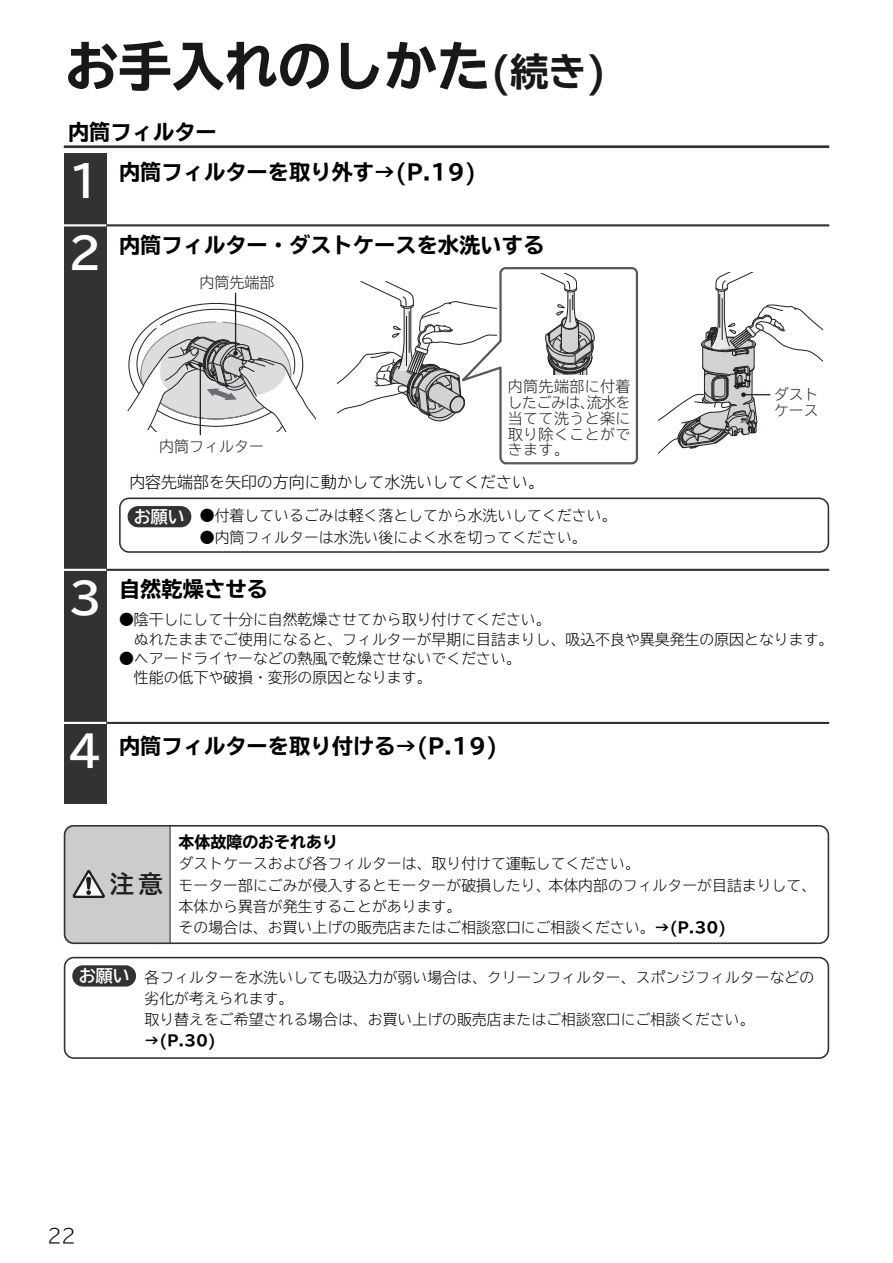
<style>
.page{position:relative;width:893px;height:1263px;background:#fff}
.page>*{position:absolute;margin:0;border:0;box-sizing:border-box;transform-origin:0 0}
.t1{font:700 expanded 53.1px "TBUD Go Std";color:#181818}
.t2{font:24.3px "TBUD Go Std Bold 90 pv RKSJ H";color:#231f20}
.t3{font:700 expanded 21.3px/40.3px "TBUD Go Std";color:#000}
.t4{font:300 19.2px "TBUD Go Std Super";color:#000}
.t5{font:700 16.95px "TBUD Go Std";color:#fff}
.t6{font:300 15.9px "TBUD Go Std Super";color:#000}
.t7{font:700 expanded 15.9px "TBUD Go Std";color:#000}
.t8{font:15px/15.8px "TBUD Go Std Super Light 90 pv RKSJ H";letter-spacing:.025em;color:#231f20}
.t9{font:15px "TBUD Go Std Super Light 90 pv RKSJ H";color:#231f20}
.t10{font:300 14.85px/21.3px "TBUD Go Std Super";color:#000}
.t11{font:700 expanded 14.85px "TBUD Go Std";color:#000}
.s1{font-size:38.25px}
.s2{font-stretch:normal;font-size:42.45px;color:#fff}
.s3{font-family:"TBUD Go Std";font-weight:700;font-stretch:expanded}
</style>
<div class="page">
<svg style="left:64px;top:957px;width:765px;height:102px"></svg>
<div style="left:72px;top:965px;width:64px;height:21px;background:#323232;border-radius:11px"></div>
<svg style="left:64px;top:825px;width:765px;height:119px"></svg>
<svg style="left:73px;top:870px;width:32px;height:28px"></svg>
<hr style="left:170px;top:825px;width:1px;height:119px;background:#323232">
<hr style="left:64px;top:145px;width:765px;height:3px;background:#323232">
<div style="left:64px;top:153px;width:42px;height:651px;background:#323232"></div>
<hr style="left:200px;top:365px;width:1px;height:70px;background:#231f20">
<hr style="left:235px;top:293px;width:1px;height:60px;background:#231f20">
<svg style="left:127px;top:309px;width:188px;height:122px"></svg>
<svg style="left:659px;top:273px;width:164px;height:181px"></svg>
<svg style="left:338px;top:267px;width:301px;height:197px"></svg>
<hr style="left:106px;top:224px;width:723px;height:2px;background:#323232">
<hr style="left:64px;top:224px;width:42px;height:2px;background:#fff">
<svg style="left:119px;top:497px;width:710px;height:56px"></svg>
<div style="left:128px;top:506px;width:63px;height:21px;background:#323232;border-radius:11px"></div>
<hr style="left:106px;top:569px;width:723px;height:2px;background:#323232">
<hr style="left:64px;top:569px;width:42px;height:2px;background:#fff">
<hr style="left:106px;top:722px;width:723px;height:2px;background:#323232">
<hr style="left:64px;top:722px;width:42px;height:2px;background:#fff">
<h1 class="t1" style="left:65px;top:37px;width:543px">お手入れのしかた<span class="s1">(続き)</span></h1>
<h3 class="t3" style="left:68px;top:112px;width:410px">内筒フィルター<br><span class="s2">1</span> 内筒フィルターを取り外す→(P.19)</h3>
<h3 class="t3" style="left:68px;top:225px;width:477px"><span class="s2">2</span> 内筒フィルター・ダストケースを水洗いする</h3>
<p class="t8" style="left:199px;top:274px;width:76px">内筒先端部</p>
<p class="t9" style="left:159px;top:434px;width:107px">内筒フィルター</p>
<p class="t8" style="left:508px;top:378px;width:124px;text-align:justify">内筒先端部に付着したごみは､流水を当てて洗うと楽に取り除くことができます。</p>
<p class="t6" style="left:129px;top:469px;width:416px">内容先端部を矢印の方向に動かして水洗いしてください。</p>
<p class="t5" style="left:134px;top:503px;width:53px">お願い</p>
<p class="t10" style="left:200px;top:505px;width:418px">●付着しているごみは軽く落としてから水洗いしてください。</p>
<p class="t10" style="left:200px;top:526px;width:388px">●内筒フィルターは水洗い後によく水を切ってください。</p>
<p class="t8" style="left:774px;top:385px;width:46px;line-height:16.5px">ダストケース</p>
<h3 class="t3" style="left:68px;top:569px;width:201px"><span class="s2">3</span> 自然乾燥させる</h3>
<p class="t10" style="left:134px;top:610px;width:701px;line-height:19.2px;text-indent:-15px">●陰干しにして十分に自然乾燥させてから取り付けてください。<br>ぬれたままでご使用になると、フィルターが早期に目詰まりし、吸込不良や異臭発生の原因となります。</p>
<p class="t10" style="left:134px;top:648px;width:388px;line-height:19.2px;text-indent:-15px">●ヘアードライヤーなどの熱風で乾燥させないでください。性能の低下や破損・変形の原因となります。</p>
<h3 class="t3" style="left:68px;top:727px;width:430px"><span class="s2">4</span> 内筒フィルターを取り付ける→(P.19)</h3>
<h2 class="t2" style="left:110px;top:864px;width:54px">注意</h2>
<p class="t7" style="left:179px;top:833px;width:161px">本体故障のおそれあり</p>
<p class="t10" style="left:179px;top:853px;width:639px">ダストケースおよび各フィルターは、取り付けて運転してください。<br>モーター部にごみが侵入するとモーターが破損したり、本体内部のフィルターが目詰まりして、本体から異音が発生することがあります。<br>その場合は、お買い上げの販売店またはご相談窓口にご相談ください。<span class="s3">→(P.30)</span></p>
<p class="t5" style="left:79px;top:962px;width:53px">お願い</p>
<p class="t10" style="left:145px;top:966px;width:671px">各フィルターを水洗いしても吸込力が弱い場合は、クリーンフィルター、スポンジフィルターなどの劣化が考えられます。<br>取り替えをご希望される場合は、お買い上げの販売店またはご相談窓口にご相談ください。</p>
<p class="t11" style="left:145px;top:1033px;width:73px">→(P.30)</p>
<p class="t4" style="left:47px;top:1219px;width:30px">22</p>
</div>
